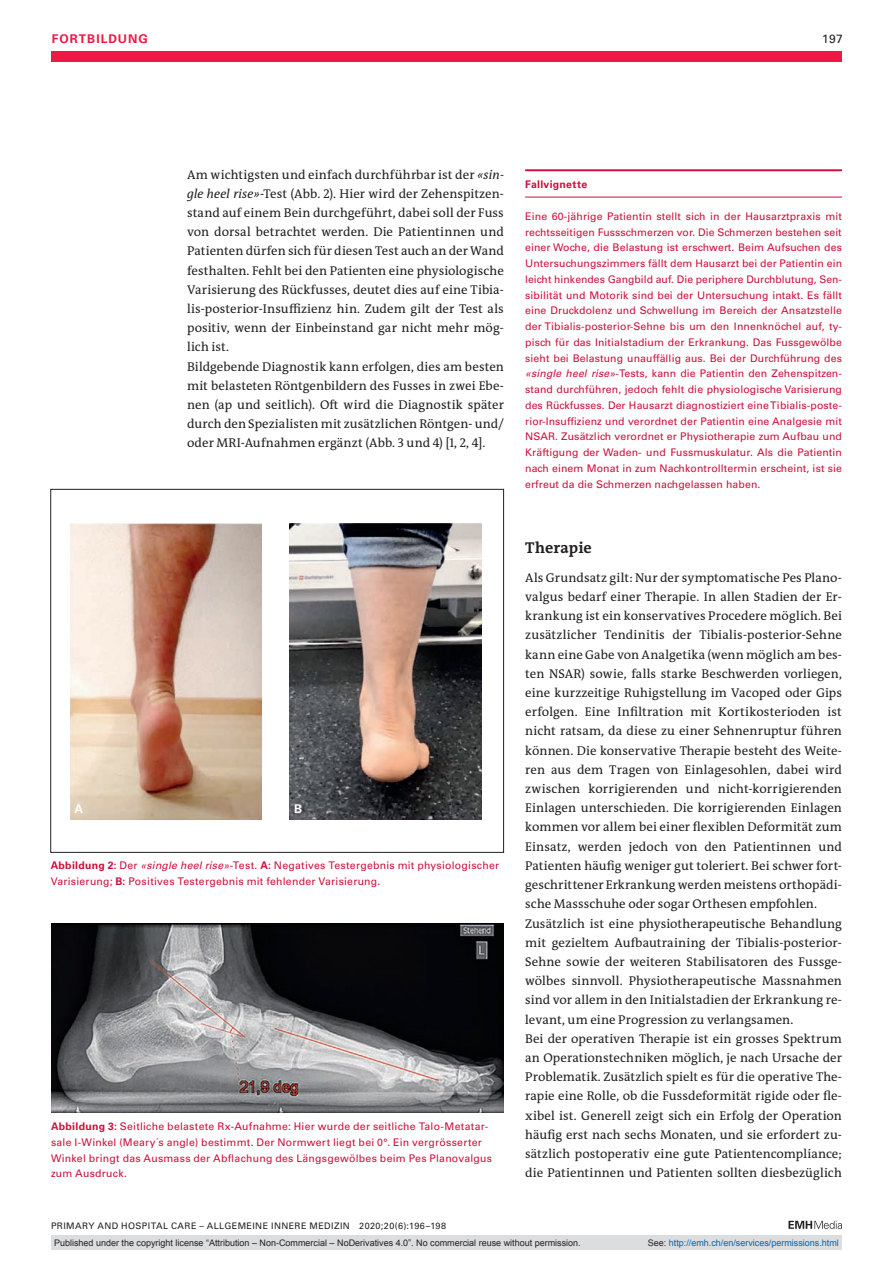
<style>
.page{position:relative;width:893px;height:1263px;background:#fff}
.page>*{position:absolute;margin:0;border:0;box-sizing:border-box;transform-origin:0 0}
.t1{font:700 15.75px "The Antiqua B W7";letter-spacing:.005em;color:#231f20}
.t2{font:12.75px/19.2px "The Antiqua B W5 Plain";letter-spacing:.005em;color:#231f20}
.t3{font:700 12px "Univers LT Std";color:#ed1845}
.t4{font:12px "Univers LT Std";color:#231f20}
.t5{font:700 12px "Univers LT Std";color:#fff}
.t6{font:10.5px/15.8px "Univers LT Std";letter-spacing:.02em;color:#cd0f3b}
.t7{font:700 10.5px "Univers LT Std";letter-spacing:.025em;color:#cd0f3b}
.t8{font:9px "Arial";color:#231f20}
.t9{font:9px "Univers LT Std";letter-spacing:.05em;color:#231f20}
.t10{font:9px "Arial";color:#0166b3}
.s1{font-style:italic}
.s2{font-weight:700}
.s3{color:#231f20}
</style>
<div class="page">
<div style="left:51px;top:51px;width:791px;height:11px;background:#ed1845"></div>
<svg style="left:788px;top:1221px;width:54px;height:8px"></svg>
<img style="left:70px;top:524px;width:192px;height:295px">
<img style="left:290px;top:524px;width:191px;height:295px">
<hr style="left:525px;top:169px;width:317px;height:2px;background:#cd0f3b">
<hr style="left:525px;top:197px;width:317px;height:1px;background:#cd0f3b">
<img style="left:52px;top:924px;width:452px;height:188px">
<div style="left:51px;top:1235px;width:791px;height:15px;background:#dcdddf"></div>
<p class="t3" style="left:52px;top:31px;width:18px">Fortbildung</p>
<p class="t4" style="left:822px;top:31px;width:22px">197</p>
<p class="t2" style="left:187px;top:165px;width:318px">Am wichtigsten und einfach durchführbar ist der <span class="s1">«sin&shy;gle heel rise»</span>-Test (Abb. 2). Hier wird der Zehenspitzen&shy;stand auf einem Bein durchgeführt, dabei soll der Fuss von dorsal betrachtet werden. Die Patientinnen und Patienten dürfen sich für diesen Test auch an der Wand festhalten. Fehlt bei den Patienten eine physiologische Varisierung des Rückfusses, deutet dies auf eine Tibia&shy;lis-posterior-Insuffizienz hin. Zudem gilt der Test als positiv, wenn der Einbeinstand gar nicht mehr mög&shy;lich ist.<br>Bildgebende Diagnostik kann erfolgen, dies am besten mit belasteten Röntgenbildern des Fusses in zwei Ebe&shy;nen (ap und seitlich). Oft wird die Diagnostik später durch den Spezialisten mit zusätzlichen Röntgen- und/ oder MRI-Aufnahmen ergänzt (Abb. 3 und 4) [1, 2, 4].</p>
<p class="t5" style="left:75px;top:802px;width:10px">A</p>
<p class="t5" style="left:294px;top:802px;width:10px">B</p>
<p class="t6" style="left:51px;top:857px;width:450px"><span class="s2">Abbildung 2:</span> Der <span class="s1">«single heel rise»</span>-Test. <span class="s2">A:</span> Negatives Testergebnis mit physiologischer<br>Varisierung; <span class="s2">B:</span> Positives Testergebnis mit fehlender Varisierung.</p>
<p class="t6" style="left:51px;top:1118px;width:443px"><span class="s2">Abbildung 3:</span> Seitliche belastete Rx-Aufnahme: Hier wurde der seitliche Talo-Metatar&shy;sale I-Winkel (Meary´s angle) bestimmt. Der Normwert liegt bei 0°. Ein vergrösserter Winkel bringt das Ausmass der Abflachung des Längsgewölbes beim Pes Planovalgus zum Ausdruck.</p>
<p class="t9" style="left:51px;top:1220px;width:397px">PRIMARY AND HOSPITAL CARE – ALLGEMEINE INNERE MEDIZIN 2020;20(6):196–198</p>
<p class="t7" style="left:525px;top:178px;width:64px">Fallvignette</p>
<p class="t6" style="left:525px;top:208px;width:318px;text-align:justify">Eine 60-jährige Patientin stellt sich in der Hausarztpraxis mit rechtsseitigen Fussschmerzen vor. Die Schmerzen bestehen seit einer Woche, die Belastung ist erschwert. Beim Aufsuchen des Untersuchungszimmers fällt dem Hausarzt bei der Patientin ein leicht hinkendes Gangbild auf. Die periphere Durchblutung, Sen&shy;sibilität und Motorik sind bei der Untersuchung intakt. Es fällt eine Druckdolenz und Schwellung im Bereich der Ansatzstelle der Tibialis-posterior-Sehne bis um den Innenknöchel auf, ty&shy;pisch für das Initialstadium der Erkrankung. Das Fussgewölbe sieht bei Belastung unauffällig aus. Bei der Durchführung des <span class="s1">«single heel rise»</span>-Tests, kann die Patientin den Zehenspitzen&shy;stand durchführen, jedoch fehlt die physiologische Varisierung des Rückfusses. Der Hausarzt diagnostiziert eine Tibialis-poste&shy;rior-Insuffizienz und verordnet der Patientin eine Analgesie mit NSAR. Zusätzlich verordnet er Physiotherapie zum Aufbau und Kräftigung der Waden- und Fussmuskulatur. Als die Patientin nach einem Monat in zum Nachkontrolltermin erscheint, ist sie erfreut da die Schmerzen nachgelassen haben.</p>
<p class="t1" style="left:525px;top:538px;width:68px">Therapie</p>
<p class="t2" style="left:525px;top:568px;width:318px">Als Grundsatz gilt: Nur der symptomatische Pes Plano&shy;valgus bedarf einer Therapie. In allen Stadien der Er&shy;krankung ist ein konservatives Procedere möglich. Bei zusätzlicher Tendinitis der Tibialis-posterior-Sehne kann eine Gabe von Analgetika (wenn möglich am bes&shy;ten NSAR) sowie, falls starke Beschwerden vorliegen, eine kurzzeitige Ruhigstellung im Vacoped oder Gips erfolgen. Eine Infiltration mit Kortikosterioden ist nicht ratsam, da diese zu einer Sehnenruptur führen können. Die konservative Therapie besteht des Weite&shy;ren aus dem Tragen von Einlagesohlen, dabei wird zwischen korrigierenden und nicht-korrigierenden Einlagen unterschieden. Die korrigierenden Einlagen kommen vor allem bei einer flexiblen Deformität zum Einsatz, werden jedoch von den Patientinnen und Patienten häufig weniger gut toleriert. Bei schwer fort&shy;geschrittener Erkrankung werden meistens orthopädi&shy;sche Massschuhe oder sogar Orthesen empfohlen.<br>Zusätzlich ist eine physiotherapeutische Behandlung mit gezieltem Aufbautraining der Tibialis-posterior-Sehne sowie der weiteren Stabilisatoren des Fussge&shy;wölbes sinnvoll. Physiotherapeutische Massnahmen sind vor allem in den Initialstadien der Erkrankung re&shy;levant, um eine Progression zu verlangsamen.<br>Bei der operativen Therapie ist ein grosses Spektrum an Operationstechniken möglich, je nach Ursache der Problematik. Zusätzlich spielt es für die operative The&shy;rapie eine Rolle, ob die Fussdeformität rigide oder fle&shy;xibel ist. Generell zeigt sich ein Erfolg der Operation häufig erst nach sechs Monaten, und sie erfordert zu&shy;sätzlich postoperativ eine gute Patientencompliance; die Patientinnen und Patienten sollten diesbezüglich</p>
<p class="t8" style="left:54px;top:1237px;width:528px">Published under the copyright license “Attribution – Non-Commercial – NoDerivatives 4.0”. No commercial reuse without permission.</p>
<p class="t10" style="left:648px;top:1237px;width:193px"><span class="s3">See:</span> http://emh.ch/en/services/permissions.html</p>
</div>
